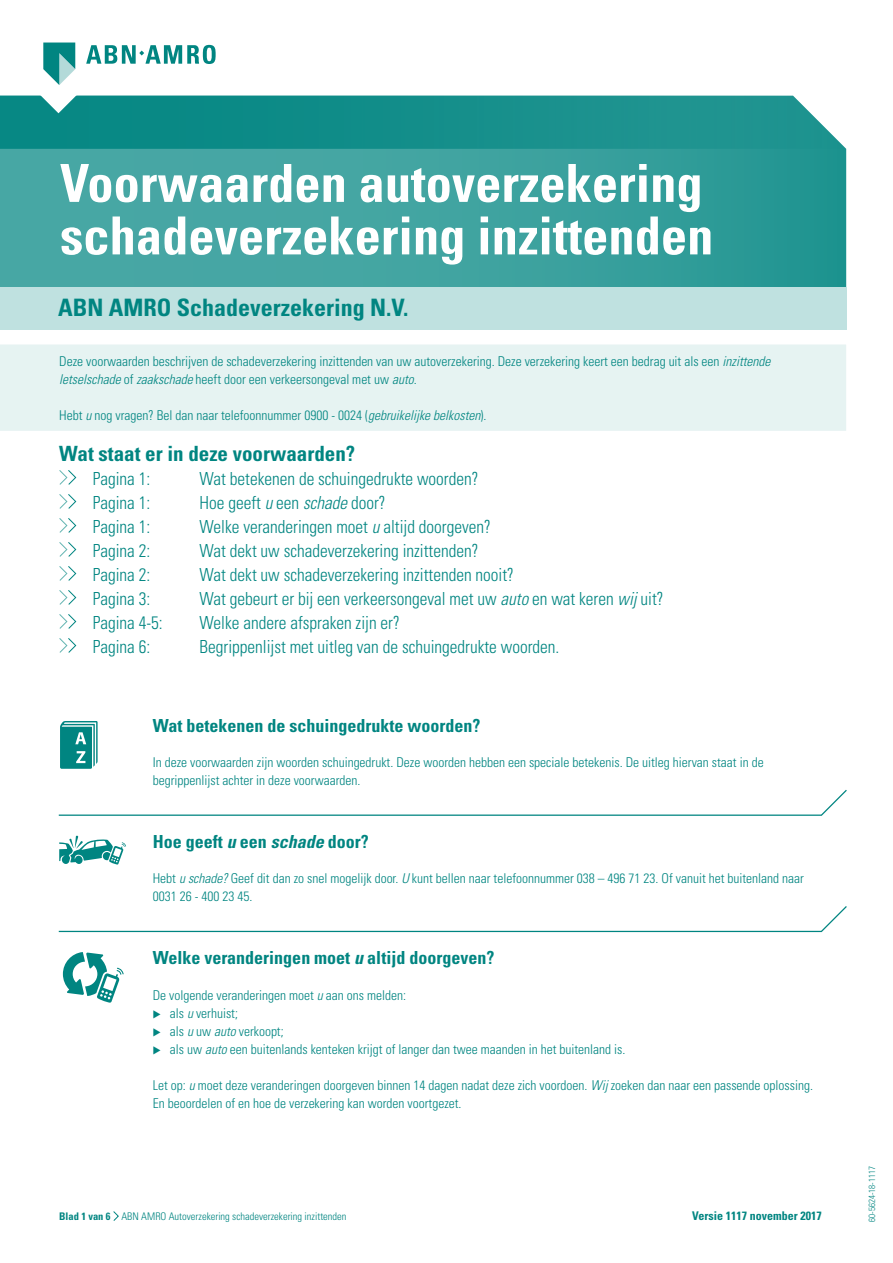
<style>
.page{position:relative;width:893px;height:1263px;background:#fff}
.page>*{position:absolute;margin:0;border:0;box-sizing:border-box;transform-origin:0 0}
.t1{font:700 condensed 52.5px/52.5px "Univers LT Std";color:#fff}
.t2{font:700 condensed 24px "Univers LT Std";color:#008581}
.t3{font:700 condensed 21px "Univers LT Std";color:#008581}
.t4{font:300 condensed 18px "Univers LT Std";color:#008581;scale:.96 1}
.t5{font:700 condensed 18px "Univers LT Std";color:#008581}
.t6{font:300 condensed 13.5px/18px "Univers LT Std";color:#008581}
.t7{font:700 condensed 12px "Univers LT Std";color:#008581}
.t8{font:300 condensed 10.5px "Univers LT Std";color:#008581}
.t9{font:300 condensed 9px "Univers LT Std";color:#008581}
.s1{font-style:italic}
.s2{font-weight:700}
</style>
<div class="page">
<svg style="left:0;top:149px;width:846px;height:138px;background:#3ca19e"></svg>
<div style="left:0;top:287px;width:846px;height:43px;background:#bfe1e0"></div>
<div style="left:0;top:344px;width:846px;height:87px;background:#e6f3f2"></div>
<svg style="left:58px;top:790px;width:789px;height:26px"></svg>
<svg style="left:58px;top:906px;width:789px;height:27px"></svg>
<svg style="left:59px;top:836px;width:67px;height:28px"></svg>
<svg style="left:60px;top:721px;width:38px;height:48px;background:#369e9b"></svg>
<svg style="left:59px;top:470px;width:18px;height:15px"></svg>
<svg style="left:59px;top:494px;width:18px;height:15px"></svg>
<svg style="left:59px;top:518px;width:18px;height:15px"></svg>
<svg style="left:59px;top:542px;width:18px;height:15px"></svg>
<svg style="left:59px;top:566px;width:18px;height:15px"></svg>
<svg style="left:59px;top:590px;width:18px;height:15px"></svg>
<svg style="left:59px;top:614px;width:18px;height:15px"></svg>
<svg style="left:59px;top:638px;width:18px;height:15px"></svg>
<svg style="left:63px;top:952px;width:61px;height:51px"></svg>
<svg style="left:113px;top:1211px;width:6px;height:10px"></svg>
<svg style="left:0;top:43px;width:846px;height:106px"></svg>
<h1 class="t1" style="left:60px;top:157px;width:655px">Voorwaarden autoverzekering schadeverzekering inzittenden</h1>
<h2 class="t2" style="left:58px;top:293px;width:352px">ABN AMRO Schadeverzekering N.V.</h2>
<p class="t6" style="left:59px;top:353px;width:713px">Deze voorwaarden beschrijven de schadeverzekering inzittenden van uw autoverzekering. Deze verzekering keert een bedrag uit als een <span class="s1">inzittende letselschade</span> of <span class="s1">zaakschade</span> heeft door een verkeersongeval met uw <span class="s1">auto</span>.</p>
<p class="t6" style="left:59px;top:407px;width:429px">Hebt <span class="s1">u</span> nog vragen? Bel dan naar telefoonnummer 0900 - 0024 (<span class="s1">gebruikelijke belkosten</span>).</p>
<h3 class="t3" style="left:59px;top:440px;width:297px">Wat staat er in deze voorwaarden?</h3>
<h3 class="t4" style="left:93px;top:468px;width:61px">Pagina 1:</h3>
<h3 class="t4" style="left:200px;top:468px;width:292px">Wat betekenen de schuingedrukte woorden?</h3>
<h3 class="t4" style="left:93px;top:492px;width:61px">Pagina 1:</h3>
<h3 class="t4" style="left:200px;top:492px;width:195px">Hoe geeft <span class="s1">u</span> een <span class="s1">schade</span> door?</h3>
<h3 class="t4" style="left:93px;top:516px;width:61px">Pagina 1:</h3>
<h3 class="t4" style="left:200px;top:516px;width:305px">Welke veranderingen moet <span class="s1">u</span> altijd doorgeven?</h3>
<h3 class="t4" style="left:93px;top:540px;width:61px">Pagina 2:</h3>
<h3 class="t4" style="left:200px;top:540px;width:292px">Wat dekt uw schadeverzekering inzittenden?</h3>
<h3 class="t4" style="left:93px;top:564px;width:61px">Pagina 2:</h3>
<h3 class="t4" style="left:200px;top:564px;width:329px">Wat dekt uw schadeverzekering inzittenden nooit?</h3>
<h3 class="t4" style="left:93px;top:588px;width:61px">Pagina 3:</h3>
<h3 class="t4" style="left:200px;top:588px;width:485px">Wat gebeurt er bij een verkeersongeval met uw <span class="s1">auto</span> en wat keren <span class="s1">wij</span> uit?</h3>
<h3 class="t4" style="left:93px;top:612px;width:74px">Pagina 4-5:</h3>
<h3 class="t4" style="left:200px;top:612px;width:210px">Welke andere afspraken zijn er?</h3>
<h3 class="t4" style="left:93px;top:636px;width:61px">Pagina 6:</h3>
<h3 class="t4" style="left:200px;top:636px;width:376px">Begrippenlijst met uitleg van de schuingedrukte woorden.</h3>
<h3 class="t5" style="left:153px;top:714px;width:329px">Wat betekenen de schuingedrukte woorden?</h3>
<p class="t6" style="left:153px;top:753px;width:612px">In deze voorwaarden zijn woorden schuingedrukt. Deze woorden hebben een speciale betekenis. De uitleg hiervan staat in de begrippenlijst achter in deze voorwaarden.</p>
<h3 class="t5" style="left:153px;top:831px;width:217px">Hoe geeft <span class="s1">u</span> een <span class="s1">schade</span> door?</h3>
<p class="t6" style="left:153px;top:870px;width:653px">Hebt <span class="s1">u schade?</span> Geef dit dan zo snel mogelijk door. <span class="s1">U</span> kunt bellen naar telefoonnummer 038 – 496 71 23. Of vanuit het buitenland naar<br>0031 26 - 400 23 45.</p>
<h3 class="t5" style="left:153px;top:947px;width:343px">Welke veranderingen moet <span class="s1">u</span> altijd doorgeven?</h3>
<p class="t6" style="left:170px;top:986px;width:457px;text-indent:-17px">De volgende veranderingen moet <span class="s1">u</span> aan ons melden:<br>als <span class="s1">u</span> verhuist;<br>als <span class="s1">u</span> uw <span class="s1">auto</span> verkoopt;<br>als uw <span class="s1">auto</span> een buitenlands kenteken krijgt of langer dan twee maanden in het buitenland is.</p>
<p class="t6" style="left:153px;top:1076px;width:662px">Let op: <span class="s1">u</span> moet deze veranderingen doorgeven binnen 14 dagen nadat deze zich voordoen. <span class="s1">Wij</span> zoeken dan naar een passende oplossing.<br>En beoordelen of en hoe de verzekering kan worden voortgezet.</p>
<p class="t8" style="left:59px;top:1210px;width:289px"><span class="s2">Blad 1 van 6</span> ABN AMRO Autoverzekering schadeverzekering inzittenden</p>
<p class="t7" style="left:692px;top:1208px;width:131px">Versie 1117 november 2017</p>
<p class="t9" style="left:866px;top:1222px;width:57px;rotate:-90deg">60-5624-18-1117</p>
</div>
